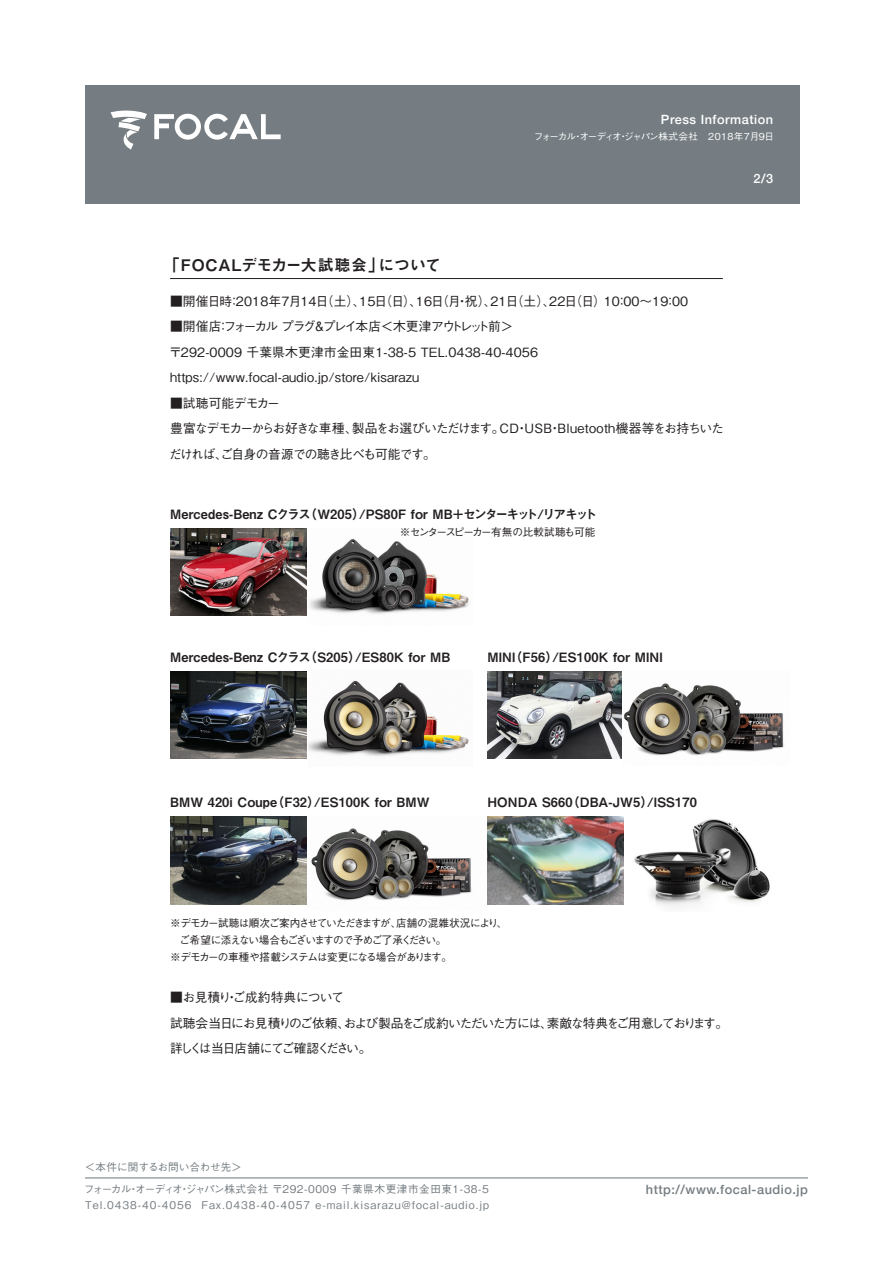
<style>
.page{position:relative;width:893px;height:1263px;background:#fff}
.page>*{position:absolute;margin:0;border:0;box-sizing:border-box;transform-origin:0 0}
.t1{font:15.9px "Midashi Go Pro MB31";letter-spacing:.05em;color:#231f20}
.t2{font:15.9px "Midashi Go Pro MB31";letter-spacing:-.005em;color:#231f20}
.t3{font:12.9px "Midashi Go Pro MB31";letter-spacing:.01em;color:#231f20}
.t4{font:12.9px "Midashi Go Pro MB31";letter-spacing:-.035em;color:#231f20}
.t5{font:500 12.75px/25.5px "Gothic BBB Pro";letter-spacing:.01em;color:#231f20}
.t6{font:500 12.75px "Gothic BBB Pro";letter-spacing:-.02em;color:#231f20}
.t7{font:500 12.75px/25.5px "Gothic BBB Pro";letter-spacing:-.085em;color:#231f20}
.t8{font:500 12.75px "Gothic BBB Pro";letter-spacing:-.115em;color:#231f20}
.t9{font:500 12.75px "Helvetica Neue";letter-spacing:.04em;color:#757d82}
.t10{font:500 12.75px "Gothic BBB Pro";letter-spacing:.025em;color:#231f20}
.t11{font:500 12.75px "Helvetica Neue";letter-spacing:.04em;color:#fff}
.t12{font:500 12.75px "Gothic BBB Pro";letter-spacing:-.135em;color:#231f20}
.t13{font:500 12.75px "Gothic BBB Pro";letter-spacing:-.12em;color:#231f20}
.t14{font:500 12.75px "Gothic BBB Pro";letter-spacing:-.11em;color:#231f20}
.t15{font:500 10.65px/17px "Gothic BBB Pro";letter-spacing:-.095em;color:#231f20}
.t16{font:500 10.65px "Gothic BBB Pro";letter-spacing:.09em;color:#757d82}
.t17{font:500 10.65px "Gothic BBB Pro";letter-spacing:.05em;color:#757d82}
.t18{font:500 10.65px "Gothic BBB Pro";letter-spacing:-.005em;color:#757d82}
.t19{font:500 10.65px "Gothic BBB Pro";letter-spacing:-.02em;color:#231f20}
.t20{font:500 9.6px "Gothic BBB Pro";letter-spacing:-.025em;color:#fff}
</style>
<div class="page">
<div style="left:85px;top:85px;width:715px;height:119px;background:#757d82"></div>
<hr style="left:85px;top:1177px;width:723px;height:1px;background:#757d82">
<hr style="left:170px;top:278px;width:553px;height:1px;background:#231f20">
<img style="left:170px;top:528px;width:136px;height:88px">
<img style="left:309px;top:538px;width:161px;height:76px">
<img style="left:170px;top:671px;width:136px;height:88px">
<img style="left:309px;top:680px;width:160px;height:77px">
<img style="left:487px;top:671px;width:135px;height:88px">
<img style="left:623px;top:683px;width:161px;height:72px">
<img style="left:170px;top:817px;width:136px;height:87px">
<img style="left:311px;top:828px;width:161px;height:72px">
<img style="left:487px;top:817px;width:136px;height:87px">
<img style="left:634px;top:819px;width:136px;height:88px">
<svg style="left:154px;top:114px;width:127px;height:26px"></svg>
<svg style="left:111px;top:110px;width:36px;height:40px"></svg>
<p class="t11" style="left:661px;top:109px;width:114px">Press Information</p>
<p class="t20" style="left:534px;top:129px;width:242px">フォーカルオーディオジャパン株式会社　2018年7月日9</p>
<p class="t20" style="left:573px;top:129px;width:11px">・</p>
<p class="t20" style="left:618px;top:129px;width:11px">・</p>
<p class="t1" style="left:164px;top:253px;width:222px">「FOCALデモカー大試聴会」</p>
<p class="t2" style="left:378px;top:253px;width:64px">について</p>
<p class="t5" style="left:228px;top:287px;width:139px">：2018年月7 14 （日土）、</p>
<p class="t6" style="left:359px;top:291px;width:64px">15 （日日）、</p>
<p class="t6" style="left:416px;top:291px;width:82px">16 （日月祝）、</p>
<p class="t6" style="left:490px;top:291px;width:67px">21 （日土）、</p>
<p class="t6" style="left:549px;top:291px;width:58px">22 （日日(</p>
<p class="t6" style="left:170px;top:291px;width:64px">■開催日時</p>
<p class="t6" style="left:456px;top:291px;width:14px">・</p>
<p class="t6" style="left:604px;top:291px;width:86px">1 0：00~ 1 9：00</p>
<p class="t14" style="left:170px;top:316px;width:147px">■開催店フォーカルプラグ</p>
<p class="t12" style="left:323px;top:316px;width:192px">プレイ本店＜木更津アウトレット前&lt;</p>
<p class="t6" style="left:313px;top:316px;width:14px">＆</p>
<p class="t5" style="left:169px;top:312px;width:371px;text-indent:48px">：<br>〒292-0009 千葉県木更津市金田東1-38-5 TEL.0438-40-4056 https://www.focal-audio j p. /store/kisarazu</p>
<p class="t6" style="left:170px;top:393px;width:111px">■試聴可能デモカー</p>
<p class="t10" style="left:499px;top:418px;width:226px">CD USB Bluetooth機器等をお持ちいた</p>
<p class="t13" style="left:352px;top:418px;width:154px">製品をお選びいただけます。</p>
<p class="t7" style="left:169px;top:414px;width:268px">豊富なデモカーからお好きな車種、<br>だければご自身の音源での聴き比べも可能です。</p>
<p class="t6" style="left:215px;top:444px;width:14px">、</p>
<p class="t6" style="left:515px;top:418px;width:14px">・</p>
<p class="t6" style="left:548px;top:418px;width:14px">・</p>
<p class="t4" style="left:304px;top:503px;width:294px">（W205 /） PS80F for MB＋センターキット/リアキット</p>
<p class="t3" style="left:170px;top:503px;width:142px">Mercedes-Benz Cクラス</p>
<p class="t15" style="left:400px;top:522px;width:197px">※センタースピーカー有無の比較試聴も可能</p>
<p class="t11" style="left:753px;top:168px;width:21px">2/3</p>
<p class="t3" style="left:304px;top:647px;width:147px">（S205 /）ES80K for MB</p>
<p class="t3" style="left:170px;top:647px;width:142px">Mercedes-Benz Cクラス</p>
<p class="t3" style="left:510px;top:647px;width:155px">（F56 /）ES100K for MINI</p>
<p class="t3" style="left:487px;top:647px;width:29px">MINI</p>
<p class="t3" style="left:271px;top:792px;width:160px">（F32 /）ES100K for BMW</p>
<p class="t3" style="left:170px;top:792px;width:109px">BMW 420i Coupe</p>
<p class="t3" style="left:567px;top:792px;width:132px">（DBA-JW /）5 ISS170</p>
<p class="t3" style="left:487px;top:792px;width:87px">HONDA S660</p>
<p class="t15" style="left:170px;top:913px;width:283px">※デモカー試聴は順次ご案内させていただきますが、<br>　ご希望に添えない場合もございますので予めご了承ください。※デモカーの車種や搭載システムは変更になる場合があります。</p>
<p class="t19" style="left:396px;top:915px;width:113px">店舗の混雑状況により、</p>
<p class="t6" style="left:170px;top:987px;width:175px">■お見積りご成約特典について</p>
<p class="t6" style="left:226px;top:987px;width:14px">・</p>
<p class="t7" style="left:170px;top:1008px;width:203px">試聴会当日にお見積りのご依頼、<br>詳しくは当日店舗にてご確認ください。</p>
<p class="t8" style="left:343px;top:1012px;width:386px">および製品をご成約いただいた方には素敵な特典をご用意しております。</p>
<p class="t6" style="left:540px;top:1012px;width:14px">、</p>
<p class="t18" style="left:85px;top:1159px;width:158px">＜本件に関するお問い合わせ先&lt;</p>
<p class="t17" style="left:84px;top:1180px;width:406px">フォーカルオーディオジャパン株式会社〒292-0009 千葉県木更津市金田東1-38-5</p>
<p class="t17" style="left:128px;top:1180px;width:12px">・</p>
<p class="t17" style="left:179px;top:1180px;width:12px">・</p>
<p class="t16" style="left:85px;top:1196px;width:108px">Tel.0438-40-4056</p>
<p class="t16" style="left:201px;top:1196px;width:110px">Fax.0438-40-4057</p>
<p class="t16" style="left:315px;top:1196px;width:175px">e-mail.kisarazu@focal-audio.jp</p>
<p class="t9" style="left:646px;top:1179px;width:164px">http://www.focal-audio j p.</p>
</div>
